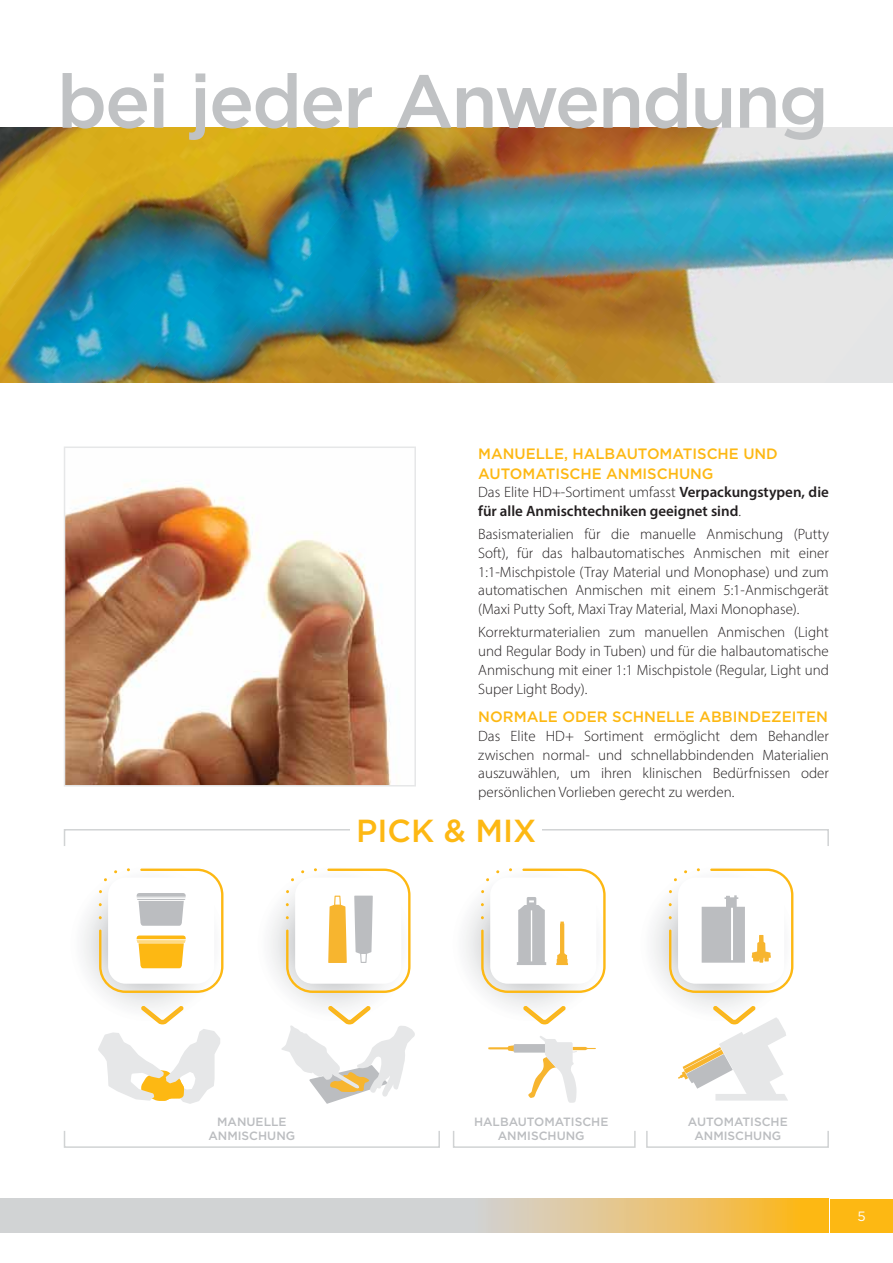
<style>
.page{position:relative;width:893px;height:1263px;background:#fff}
.page>*{position:absolute;margin:0;border:0;box-sizing:border-box;transform-origin:0 0}
.t1{font:500 75px "Gotham";letter-spacing:-.03em;color:#c0c2c4}
.t2{font:500 31.8px "Gotham";color:#fdb813}
.t3{font:300 15px/18.8px "Myriad Pro";color:#231f20;text-align:justify}
.t4{font:600 15px/18.8px "Myriad Pro";color:#231f20}
.t5{font:500 15px/20.2px "Gotham";color:#fdb813}
.t6{font:13.5px "Gotham";color:#fff}
.t7{font:500 12px/14.4px "Gotham";color:#bbbdc0;text-align:center}
.s1{font-weight:300}
</style>
<div class="page">
<img style="left:67px;top:481px;width:324px;height:303px">
<div style="left:64px;top:447px;width:352px;height:340px;border:2px solid #e6e7e8"></div>
<img style="left:751px;top:128px;width:142px;height:255px">
<img style="left:683px;top:128px;width:68px;height:255px">
<img style="left:756px;top:206px;width:137px;height:177px">
<img style="left:620px;top:128px;width:63px;height:255px">
<div style="left:824px;top:294px;width:69px;height:89px;background:#e5e5e6"></div>
<img style="left:478px;top:128px;width:142px;height:255px">
<img style="left:410px;top:128px;width:68px;height:255px">
<img style="left:342px;top:128px;width:68px;height:255px">
<img style="left:276px;top:128px;width:66px;height:255px">
<img style="left:0;top:128px;width:276px;height:255px">
<img style="left:551px;top:354px;width:62px;height:29px">
<img style="left:0;top:128px;width:137px;height:177px">
<img style="left:0;top:128px;width:69px;height:89px">
<svg style="left:450px;top:864px;width:159px;height:159px"></svg>
<svg style="left:638px;top:864px;width:158px;height:159px"></svg>
<svg style="left:68px;top:864px;width:158px;height:159px"></svg>
<svg style="left:255px;top:864px;width:159px;height:159px"></svg>
<svg style="left:522px;top:1004px;width:45px;height:21px"></svg>
<div style="left:64px;top:829px;width:765px;height:18px;border:2px solid #d1d3d4"></div>
<svg style="left:98px;top:1004px;width:122px;height:100px"></svg>
<svg style="left:280px;top:1004px;width:135px;height:100px"></svg>
<svg style="left:678px;top:1004px;width:110px;height:97px"></svg>
<svg style="left:488px;top:1036px;width:108px;height:67px"></svg>
<svg style="left:286px;top:868px;width:124px;height:125px"></svg>
<svg style="left:481px;top:868px;width:125px;height:125px"></svg>
<div style="left:351px;top:816px;width:191px;height:26px;background:#fff"></div>
<div style="left:64px;top:1130px;width:376px;height:18px;border:2px solid #d1d3d4"></div>
<div style="left:453px;top:1130px;width:183px;height:18px;border:2px solid #d1d3d4"></div>
<div style="left:646px;top:1130px;width:183px;height:18px;border:2px solid #d1d3d4"></div>
<svg style="left:669px;top:868px;width:124px;height:125px"></svg>
<svg style="left:99px;top:868px;width:124px;height:125px"></svg>
<div style="left:830px;top:1199px;width:63px;height:34px;background:#fdb813"></div>
<svg style="left:0;top:1199px;width:829px;height:34px;background:#dbccac"></svg>
<h1 class="t1" style="left:57px;top:73px;width:773px">bei jeder Anwendung</h1>
<p class="t5" style="left:478px;top:444px;width:301px">MANUELLE, HALBAUTOMATISCHE UND<br>AUTOMATISCHE ANMISCHUNG</p>
<p class="t4" style="left:478px;top:484px;width:352px"><span class="s1">Das Elite HD+-Sortiment umfasst</span> Verpackungstypen, die für alle Anmischtechniken geeignet sind<span class="s1">.</span></p>
<p class="t3" style="left:478px;top:526px;width:352px">Basismaterialien für die manuelle Anmischung (Putty Soft), für das halbautomatisches Anmischen mit einer 1:1-Mischpistole (Tray Material und Monophase) und zum automatischen Anmischen mit einem 5:1-Anmischgerät (Maxi Putty Soft, Maxi Tray Material, Maxi Monophase).</p>
<p class="t3" style="left:478px;top:624px;width:352px">Korrekturmaterialien zum manuellen Anmischen (Light und Regular Body in Tuben) und für die halbautomatische Anmischung mit einer 1:1 Mischpistole (Regular, Light und Super Light Body).</p>
<p class="t5" style="left:478px;top:708px;width:351px">NORMALE ODER SCHNELLE ABBINDEZEITEN</p>
<p class="t3" style="left:478px;top:728px;width:352px">Das Elite HD+ Sortiment ermöglicht dem Behandler zwischen normal- und schnellabbindenden Materialien auszuwählen, um ihren klinischen Bedürfnissen oder persönlichen Vorlieben gerecht zu werden.</p>
<h2 class="t2" style="left:356px;top:819px;width:182px">PICK &amp; MIX</h2>
<p class="t7" style="left:208px;top:1116px;width:88px">MANUELLE<br>ANMISCHUNG</p>
<p class="t7" style="left:474px;top:1116px;width:136px">HALBAUTOMATISCHE<br>ANMISCHUNG</p>
<p class="t7" style="left:688px;top:1116px;width:101px">AUTOMATISCHE<br>ANMISCHUNG</p>
<p class="t6" style="left:857px;top:1212px;width:10px">5</p>
</div>
